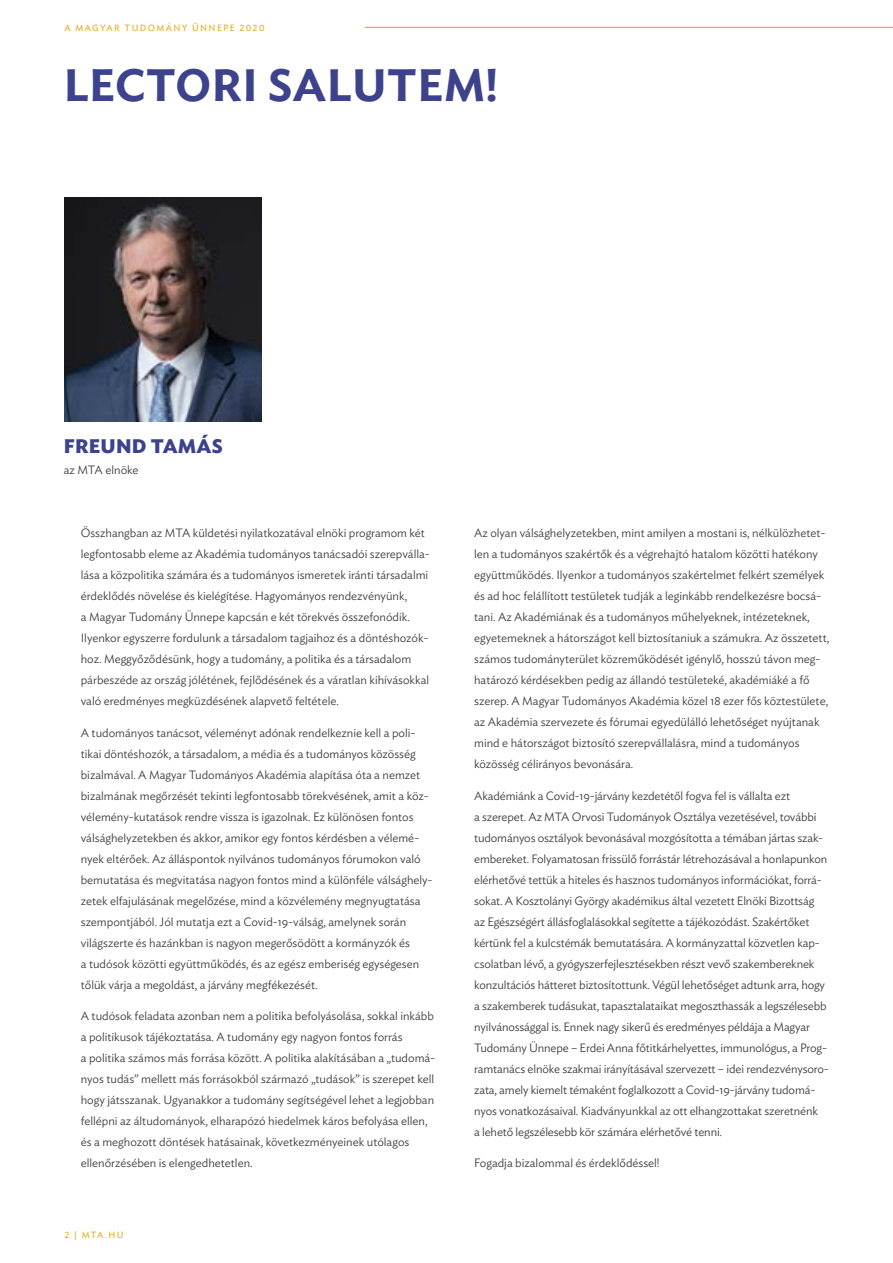
<style>
.page{position:relative;width:893px;height:1263px;background:#fff}
.page>*{position:absolute;margin:0;border:0;box-sizing:border-box;transform-origin:0 0}
.t1{font:600 45px "Ideal Sans";letter-spacing:.01em;color:#3d428d}
.t2{font:700 19.5px "Ideal Sans";letter-spacing:.01em;color:#3d428d}
.t3{font:300 12px/21px "Ideal Sans";color:#3c3c3b}
.t4{font:9px "Ideal Sans";letter-spacing:.15em;color:#e4aa1e}
</style>
<div class="page">
<hr style="left:365px;top:27px;width:528px;height:1px;background:#e0a200">
<img style="left:64px;top:197px;width:198px;height:225px">
<p class="t4" style="left:64px;top:21px;width:202px">A MAGYAR TUDOMÁNY ÜNNEPE 2020</p>
<h1 class="t1" style="left:64px;top:49px;width:436px">LECTORI SALUTEM!</h1>
<h2 class="t2" style="left:64px;top:430px;width:161px">FREUND TAMÁS</h2>
<p class="t3" style="left:64px;top:458px;width:76px">az MTA elnöke</p>
<p class="t3" style="left:81px;top:521px;width:350px">Összhangban az MTA küldetési nyilatkozatával elnöki programom két legfontosabb eleme az Akadémia tudományos tanácsadói szerepválla&shy;lása a közpolitika számára és a tudományos ismeretek iránti társadalmi érdeklődés növelése és kielégítése. Hagyományos rendezvényünk,<br>a Magyar Tudomány Ünnepe kapcsán e két törekvés összefonódik.<br>Ilyenkor egyszerre fordulunk a társadalom tagjaihoz és a döntéshozók&shy;hoz. Meggyőződésünk, hogy a tudomány, a politika és a társadalom párbeszéde az ország jólétének, fejlődésének és a váratlan kihívásokkal való eredményes megküzdésének alapvető feltétele.</p>
<p class="t3" style="left:81px;top:721px;width:353px">A tudományos tanácsot, véleményt adónak rendelkeznie kell a poli&shy;tikai döntéshozók, a társadalom, a média és a tudományos közösség bizalmával. A Magyar Tudományos Akadémia alapítása óta a nemzet bizalmának megőrzését tekinti legfontosabb törekvésének, amit a köz&shy;vélemény-kutatások rendre vissza is igazolnak. Ez különösen fontos válsághelyzetekben és akkor, amikor egy fontos kérdésben a vélemé&shy;nyek eltérőek. Az álláspontok nyilvános tudományos fórumokon való bemutatása és megvitatása nagyon fontos mind a különféle válsághely&shy;zetek elfajulásának megelőzése, mind a közvélemény megnyugtatása szempontjából. Jól mutatja ezt a Covid-19-válság, amelynek során világszerte és hazánkban is nagyon megerősödött a kormányzók és<br>a tudósok közötti együttműködés, és az egész emberiség egységesen tőlük várja a megoldást, a járvány megfékezését.</p>
<p class="t3" style="left:81px;top:1004px;width:356px">A tudósok feladata azonban nem a politika befolyásolása, sokkal inkább a politikusok tájékoztatása. A tudomány egy nagyon fontos forrás<br>a politika számos más forrása között. A politika alakításában a „tudomá&shy;nyos tudás” mellett más forrásokból származó „tudások” is szerepet kell hogy játsszanak. Ugyanakkor a tudomány segítségével lehet a legjobban fellépni az áltudományok, elharapózó hiedelmek káros befolyása ellen, és a meghozott döntések hatásainak, következményeinek utólagos ellenőrzésében is elengedhetetlen.</p>
<p class="t4" style="left:64px;top:1228px;width:61px">2 | MTA.HU</p>
<p class="t3" style="left:474px;top:521px;width:357px">Az olyan válsághelyzetekben, mint amilyen a mostani is, nélkülözhetet&shy;len a tudományos szakértők és a végrehajtó hatalom közötti hatékony együttműködés. Ilyenkor a tudományos szakértelmet felkért személyek és ad hoc felállított testületek tudják a leginkább rendelkezésre bocsá&shy;tani. Az Akadémiának és a tudományos műhelyeknek, intézeteknek, egyetemeknek a hátországot kell biztosítaniuk a számukra. Az összetett, számos tudományterület közreműködését igénylő, hosszú távon meg&shy;határozó kérdésekben pedig az állandó testületeké, akadémiáké a fő szerep. A Magyar Tudományos Akadémia közel 18 ezer fős köztestülete, az Akadémia szervezete és fórumai egyedülálló lehetőséget nyújtanak mind e hátországot biztosító szerepvállalásra, mind a tudományos közösség célirányos bevonására.</p>
<p class="t3" style="left:474px;top:784px;width:356px">Akadémiánk a Covid-19-járvány kezdetétől fogva fel is vállalta ezt<br>a szerepet. Az MTA Orvosi Tudományok Osztálya vezetésével, további tudományos osztályok bevonásával mozgósította a témában jártas szak&shy;embereket. Folyamatosan frissülő forrástár létrehozásával a honlapunkon elérhetővé tettük a hiteles és hasznos tudományos információkat, forrá&shy;sokat. A Kosztolányi György akadémikus által vezetett Elnöki Bizottság<br>az Egészségért állásfoglalásokkal segítette a tájékozódást. Szakértőket kértünk fel a kulcstémák bemutatására. A kormányzattal közvetlen kap&shy;csolatban lévő, a gyógyszerfejlesztésekben részt vevő szakembereknek konzultációs hátteret biztosítottunk. Végül lehetőséget adtunk arra, hogy a szakemberek tudásukat, tapasztalataikat megoszthassák a legszélesebb nyilvánossággal is. Ennek nagy sikerű és eredményes példája a Magyar Tudomány Ünnepe – Erdei Anna főtitkárhelyettes, immunológus, a Prog&shy;ramtanács elnöke szakmai irányításával szervezett – idei rendezvénysoro&shy;zata, amely kiemelt témaként foglalkozott a Covid-19-járvány tudomá&shy;nyos vonatkozásaival. Kiadványunkkal az ott elhangzottakat szeretnénk<br>a lehető legszélesebb kör számára elérhetővé tenni.</p>
<p class="t3" style="left:474px;top:1151px;width:187px">Fogadja bizalommal és érdeklődéssel!</p>
</div>
